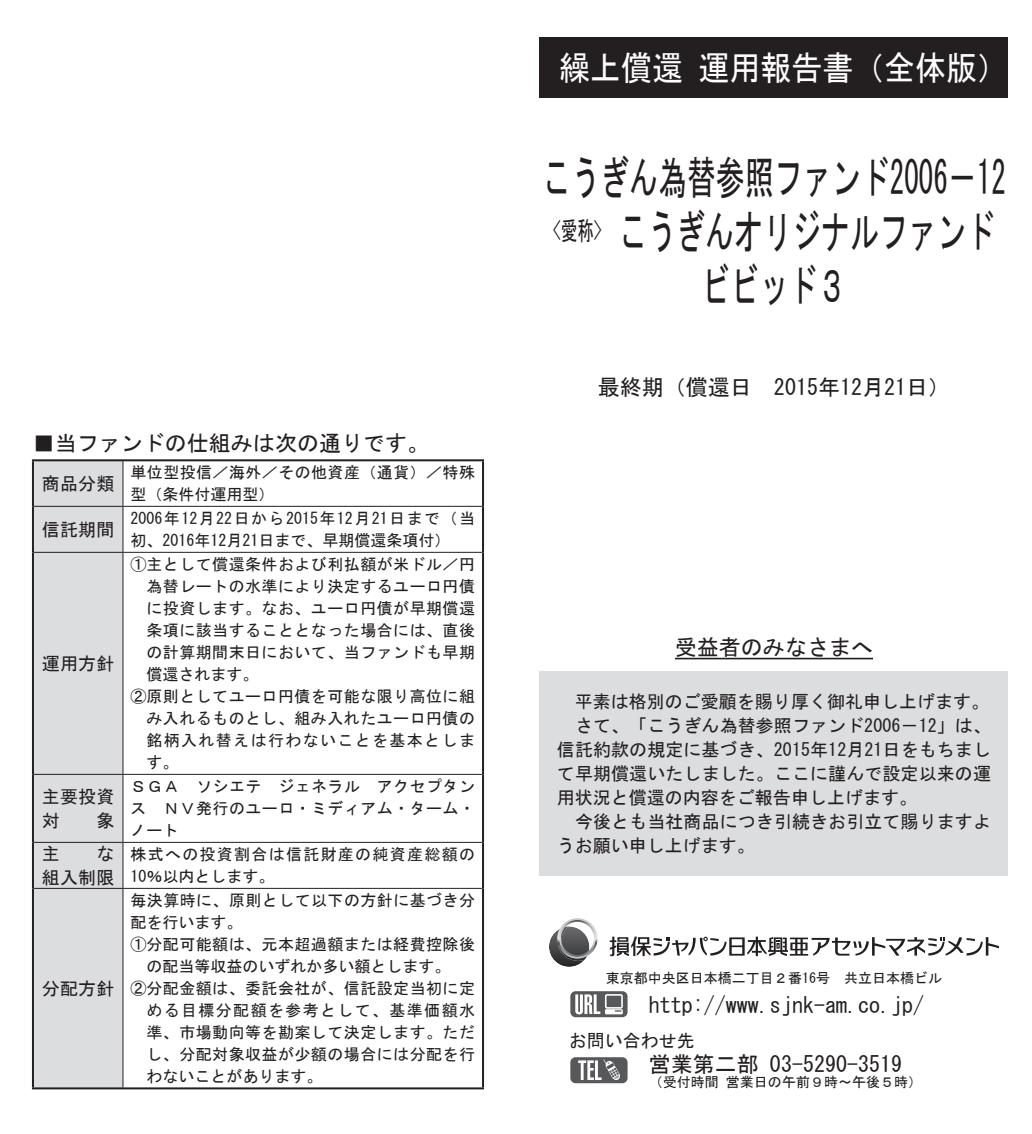
<style>
.page{position:relative;width:1032px;height:1134px;background:#fff}
.page>*{position:absolute;margin:0;border:0;box-sizing:border-box;transform-origin:0 0}
.t1{font:46px/54px "MS Gothic";color:#231f20;text-align:center;scale:.63 1}
.t2{font:34px "MS Gothic";color:#fff;scale:.91 1}
.t3{font:22px "MS Gothic";color:#231f20}
.t4{font:18px/24px "MS Gothic";letter-spacing:.005em;color:#231f20}
.t5{font:16px/22px "MS Gothic";letter-spacing:.03em;color:#231f20}
.t6{font:16px/22px "MS Gothic";color:#231f20}
.t7{font:16px "MS Gothic";letter-spacing:.085em;color:#231f20}
.t8{font:16px/22px "MS Gothic";letter-spacing:.08em;color:#231f20}
.t9{font:14px "MS Gothic";color:#231f20}
</style>
<div class="page">
<svg style="left:549px;top:926px;width:40px;height:41px"></svg>
<svg style="left:557px;top:918px;width:41px;height:43px"></svg>
<svg style="left:610px;top:937px;width:389px;height:19px"></svg>
<svg style="left:570px;top:991px;width:57px;height:26px"></svg>
<svg style="left:570px;top:1057px;width:57px;height:26px"></svg>
<div style="left:34px;top:461px;width:88px;height:626px;background:#dcdddf"></div>
<hr style="left:122px;top:461px;width:1px;height:45px;background:#231f20">
<hr style="left:34px;top:506px;width:448px;height:1px;background:#231f20">
<hr style="left:122px;top:507px;width:1px;height:45px;background:#231f20">
<hr style="left:34px;top:552px;width:448px;height:1px;background:#231f20">
<hr style="left:122px;top:553px;width:1px;height:221px;background:#231f20">
<hr style="left:34px;top:774px;width:448px;height:1px;background:#231f20">
<hr style="left:122px;top:775px;width:1px;height:67px;background:#231f20">
<hr style="left:34px;top:842px;width:448px;height:1px;background:#231f20">
<hr style="left:122px;top:843px;width:1px;height:45px;background:#231f20">
<hr style="left:34px;top:888px;width:448px;height:1px;background:#231f20">
<hr style="left:122px;top:889px;width:1px;height:198px;background:#231f20">
<hr style="left:32px;top:459px;width:91px;height:2px;background:#231f20">
<hr style="left:32px;top:461px;width:2px;height:45px;background:#231f20">
<hr style="left:123px;top:459px;width:361px;height:2px;background:#231f20">
<hr style="left:482px;top:461px;width:2px;height:45px;background:#231f20">
<hr style="left:32px;top:506px;width:2px;height:46px;background:#231f20">
<hr style="left:482px;top:506px;width:2px;height:46px;background:#231f20">
<hr style="left:32px;top:552px;width:2px;height:222px;background:#231f20">
<hr style="left:482px;top:552px;width:2px;height:222px;background:#231f20">
<hr style="left:32px;top:774px;width:2px;height:68px;background:#231f20">
<hr style="left:482px;top:774px;width:2px;height:68px;background:#231f20">
<hr style="left:32px;top:842px;width:2px;height:46px;background:#231f20">
<hr style="left:482px;top:842px;width:2px;height:46px;background:#231f20">
<hr style="left:32px;top:888px;width:2px;height:199px;background:#231f20">
<hr style="left:482px;top:888px;width:2px;height:199px;background:#231f20">
<hr style="left:32px;top:1087px;width:452px;height:2px;background:#231f20">
<div style="left:540px;top:38px;width:468px;height:60px;background:#231f20"></div>
<div style="left:540px;top:672px;width:468px;height:204px;background:#dcdddf"></div>
<hr style="left:675px;top:658px;width:198px;height:1px;background:#231f20">
<h3 class="t3" style="left:33px;top:432px;width:398px">■当ファンドの仕組みは次の通りです。</h3>
<p class="t4" style="left:42px;top:472px;width:74px">商品分類</p>
<p class="t5" style="left:130px;top:462px;width:346px">単位型投信／海外／その他資産（通貨）／特殊型（条件付運用型）</p>
<p class="t4" style="left:42px;top:517px;width:74px">信託期間</p>
<p class="t6" style="left:130px;top:507px;width:346px">2006年12月22日から2015年12月21日まで（当初、2016年12月21日まで、早期償還条項付）</p>
<p class="t4" style="left:42px;top:651px;width:74px">運用方針</p>
<p class="t4" style="left:42px;top:784px;width:74px">主要投資対</p>
<p class="t4" style="left:96px;top:808px;width:20px">象</p>
<p class="t5" style="left:130px;top:553px;width:346px">①主として償還条件および利払額が米ドル／円</p>
<p class="t5" style="left:146px;top:575px;width:330px">為替レートの水準により決定するユーロ円債</p>
<p class="t5" style="left:146px;top:597px;width:330px">に投資します。なお、ユーロ円債が早期償還</p>
<p class="t5" style="left:146px;top:619px;width:330px">条項に該当することとなった場合には、直後</p>
<p class="t5" style="left:146px;top:641px;width:330px">の計算期間末日において、当ファンドも早期</p>
<p class="t5" style="left:146px;top:663px;width:114px">償還されます。</p>
<p class="t5" style="left:130px;top:685px;width:346px">②原則としてユーロ円債を可能な限り高位に組</p>
<p class="t5" style="left:146px;top:707px;width:330px">み入れるものとし、組み入れたユーロ円債の</p>
<p class="t7" style="left:146px;top:732px;width:330px">銘柄入れ替えは行わないことを基本としま</p>
<p class="t5" style="left:146px;top:751px;width:34px">す。</p>
<p class="t5" style="left:130px;top:775px;width:346px;text-align:justify">ＳＧＡ　ソシエテ　ジェネラル　アクセプタンス　ＮＶ発行のユーロ・ミディアム・ターム・ノート</p>
<p class="t4" style="left:42px;top:841px;width:74px;text-align:right">な<br>組入制限</p>
<p class="t8" style="left:130px;top:843px;width:346px">株式への投資割合は信託財産の純資産総額の<br>10％以内とします。</p>
<p class="t4" style="left:42px;top:841px;width:19px">主</p>
<p class="t4" style="left:42px;top:976px;width:74px">分配方針</p>
<p class="t5" style="left:130px;top:889px;width:346px">毎決算時に、原則として以下の方針に基づき分</p>
<p class="t5" style="left:130px;top:911px;width:114px">配を行います。</p>
<p class="t5" style="left:130px;top:933px;width:346px">①分配可能額は、元本超過額または経費控除後</p>
<p class="t6" style="left:146px;top:955px;width:306px">の配当等収益のいずれか多い額とします。</p>
<p class="t5" style="left:130px;top:977px;width:346px">②分配金額は、委託会社が、信託設定当初に定</p>
<p class="t7" style="left:146px;top:1002px;width:330px">める目標分配額を参考として、基準価額水</p>
<p class="t5" style="left:146px;top:1021px;width:330px">準、市場動向等を勘案して決定します。ただ</p>
<p class="t5" style="left:146px;top:1043px;width:330px">し、分配対象収益が少額の場合には分配を行</p>
<p class="t6" style="left:146px;top:1065px;width:178px">わないことがあります。</p>
<h2 class="t2" style="left:559px;top:51px;width:495px">繰上償還 運用報告書（全体版）</h2>
<h1 class="t1" style="left:542px;top:150px;width:738px">こうぎん為替参照ファンド2006－12 <sup>&lt;愛称&gt;　</sup>こうぎんオリジナルファンドビビッド３</h1>
<h3 class="t3" style="left:598px;top:376px;width:353px">最終期（償還日　2015年12月21日）</h3>
<h3 class="t3" style="left:675px;top:636px;width:199px">受益者のみなさまへ</h3>
<p class="t4" style="left:557px;top:690px;width:436px">　平素は格別のご愛顧を賜り厚く御礼申し上げます。　さて、「こうぎん為替参照ファンド2006－12」は、信託約款の規定に基づき、2015年12月21日をもちまして早期償還いたしました。ここに謹んで設定以来の運用状況と償還の内容をご報告申し上げます。<br>　今後とも当社商品につき引続きお引立て賜りますようお願い申し上げます。</p>
<p class="t9" style="left:606px;top:971px;width:337px">東京都中央区日本橋二丁目２番16号　共立日本橋ビル</p>
<h3 class="t3" style="left:649px;top:994px;width:276px">http://www.sjnk-am.co.jp/</h3>
<p class="t4" style="left:569px;top:1028px;width:127px">お問い合わせ先</p>
<h3 class="t3" style="left:649px;top:1053px;width:254px">営業第二部 03-5290-3519</h3>
<p class="t9" style="left:649px;top:1075px;width:274px">（受付時間 営業日の午前９時～午後５時）</p>
</div>
